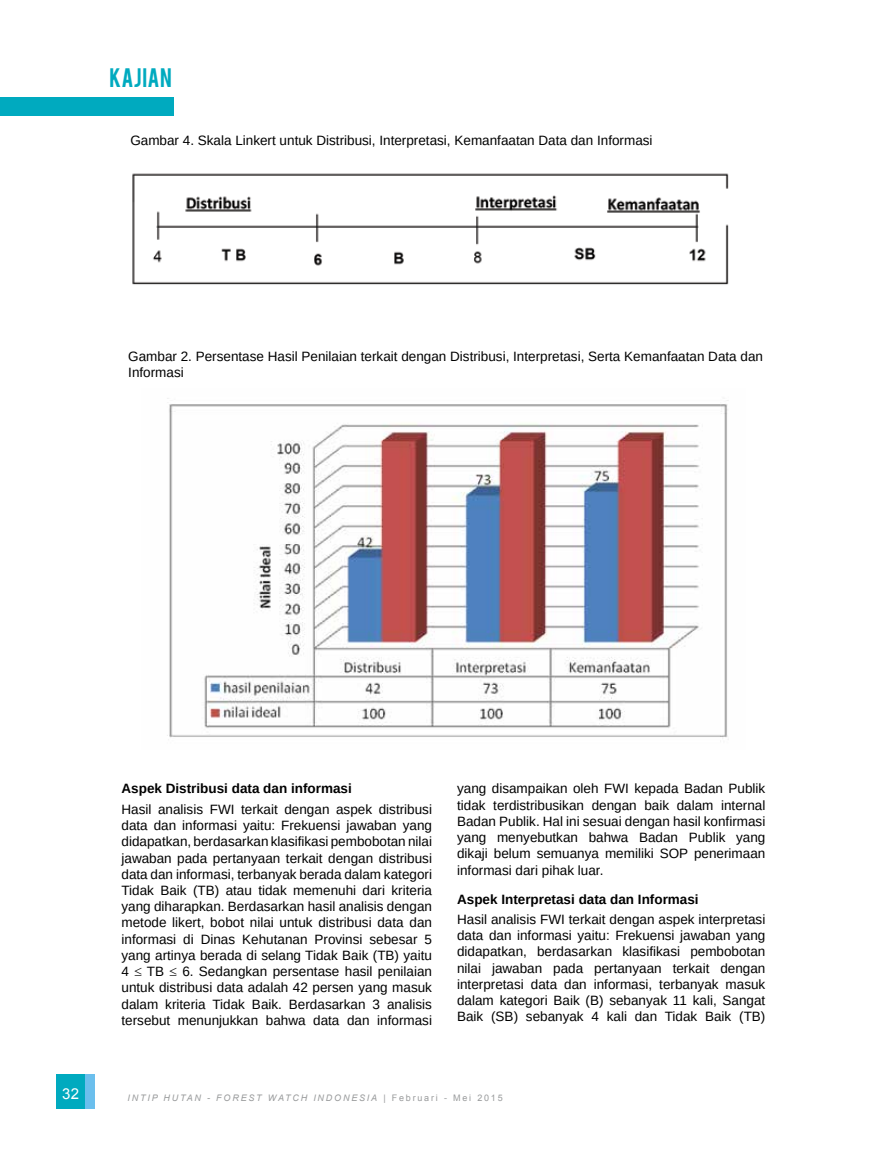
<style>
.page{position:relative;width:893px;height:1149px;background:#fff}
.page>*{position:absolute;margin:0;border:0;box-sizing:border-box;transform-origin:0 0}
.t1{font:21px "Bebas";letter-spacing:.02em;color:#00aabf}
.t2{font:15px "Arial";color:#fff}
.t3{font:13.5px/16.2px "Arimo";color:#000;text-align:justify}
.t4{font:700 13.5px "Arimo";color:#000}
.t5{font:italic 9px "Arial";letter-spacing:.2em;color:#999b9c}
.s1{font-style:normal}
</style>
<div class="page">
<div style="left:56px;top:1074px;width:29px;height:35px;background:#00aabf"></div>
<div style="left:85px;top:1074px;width:9px;height:35px;background:#6bbfed"></div>
<div style="left:0;top:97px;width:173px;height:19px;background:#00aabf"></div>
<img style="left:167px;top:398px;width:562px;height:342px">
<img style="left:132px;top:173px;width:597px;height:112px">
<h1 class="t1" style="left:110px;top:62px;width:64px">KAJIAN</h1>
<p class="t3" style="left:130px;top:132px;width:524px">Gambar 4. Skala Linkert untuk Distribusi, Interpretasi, Kemanfaatan Data dan Informasi</p>
<p class="t3" style="left:128px;top:348px;width:636px">Gambar 2. Persentase Hasil Penilaian terkait dengan Distribusi, Interpretasi, Serta Kemanfaatan Data dan<br>Informasi</p>
<p class="t4" style="left:122px;top:781px;width:232px">Aspek Distribusi data dan informasi</p>
<p class="t3" style="left:122px;top:801px;width:312px">Hasil analisis FWI terkait dengan aspek distribusi data dan informasi yaitu: Frekuensi jawaban yang didapatkan, berdasarkan klasifikasi pembobotan nilai jawaban pada pertanyaan terkait dengan distribusi data dan informasi, terbanyak berada dalam kategori Tidak Baik (TB) atau tidak memenuhi dari kriteria yang diharapkan. Berdasarkan hasil analisis dengan metode likert, bobot nilai untuk distribusi data dan informasi di Dinas Kehutanan Provinsi sebesar 5 yang artinya berada di selang Tidak Baik (TB) yaitu 4 ≤ TB ≤ 6. Sedangkan persentase hasil penilaian untuk distribusi data adalah 42 persen yang masuk dalam kriteria Tidak Baik. Berdasarkan 3 analisis tersebut menunjukkan bahwa data dan informasi</p>
<p class="t3" style="left:457px;top:780px;width:310px">yang disampaikan oleh FWI kepada Badan Publik tidak terdistribusikan dengan baik dalam internal Badan Publik. Hal ini sesuai dengan hasil konfirmasi yang menyebutkan bahwa Badan Publik yang dikaji belum semuanya memiliki SOP penerimaan informasi dari pihak luar.</p>
<p class="t4" style="left:457px;top:891px;width:243px">Aspek Interpretasi data dan Informasi</p>
<p class="t3" style="left:457px;top:911px;width:310px">Hasil analisis FWI terkait dengan aspek interpretasi data dan informasi yaitu: Frekuensi jawaban yang didapatkan, berdasarkan klasifikasi pembobotan nilai jawaban pada pertanyaan terkait dengan interpretasi data dan informasi, terbanyak masuk dalam kategori Baik (B) sebanyak 11 kali, Sangat Baik (SB) sebanyak 4 kali dan Tidak Baik (TB)</p>
<p class="t2" style="left:62px;top:1083px;width:18px">32</p>
<p class="t5" style="left:128px;top:1091px;width:377px">INTIP HUTAN - FOREST WATCH INDONESIA <span class="s1">| Februari - Mei 2015</span></p>
</div>
